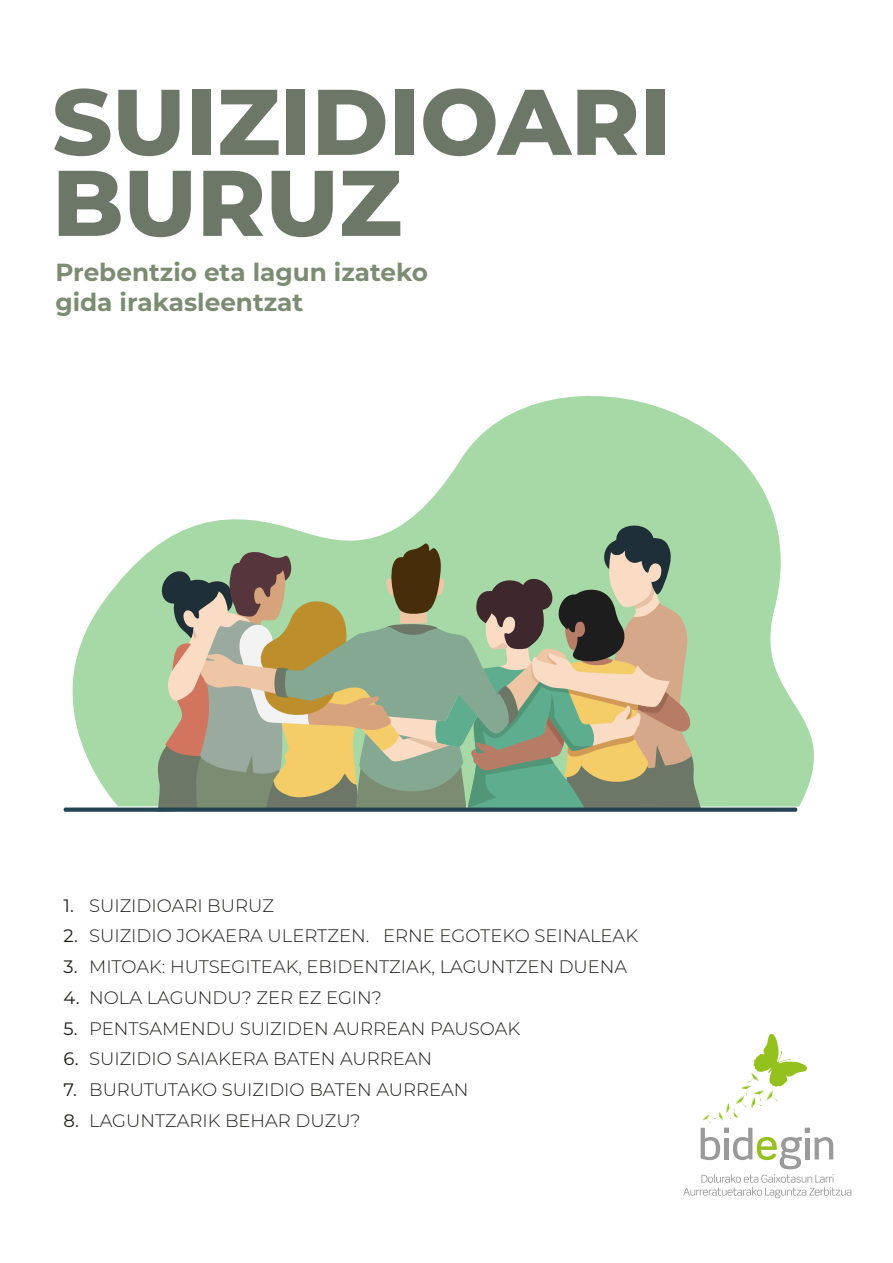
<style>
.page{position:relative;width:893px;height:1263px;background:#fff}
.page>*{position:absolute;margin:0;border:0;box-sizing:border-box;transform-origin:0 0}
.t1{font:800 93px/81px "Montserrat";color:#6d7768}
.t2{font:700 24.75px/29.7px "Montserrat";color:#7c8c72}
.t3{font:300 18px "Montserrat";color:#1d1d1b}
.s1{font-weight:400}
</style>
<div class="page">
<svg style="left:72px;top:396px;width:742px;height:411px"></svg>
<div style="left:64px;top:807px;width:733px;height:5px;background:#244454;border-radius:2px"></div>
<svg style="left:157px;top:523px;width:544px;height:289px"></svg>
<svg style="left:683px;top:1033px;width:168px;height:165px"></svg>
<h1 class="t1" style="left:52px;top:76px;width:620px">SUIZIDIOARI<br>BURUZ</h1>
<h2 class="t2" style="left:55px;top:256px;width:374px">Prebentzio eta lagun izateko gida irakasleentzat</h2>
<p class="t3" style="left:64px;top:893px;width:212px"><span class="s1">1.</span> SUIZIDIOARI BURUZ</p>
<p class="t3" style="left:64px;top:924px;width:576px"><span class="s1">2.</span> SUIZIDIO JOKAERA ULERTZEN. ERNE EGOTEKO SEINALEAK</p>
<p class="t3" style="left:64px;top:954px;width:565px"><span class="s1">3.</span> MITOAK: HUTSEGITEAK, EBIDENTZIAK, LAGUNTZEN DUENA</p>
<p class="t3" style="left:64px;top:985px;width:320px"><span class="s1">4.</span> NOLA LAGUNDU? ZER EZ EGIN?</p>
<p class="t3" style="left:64px;top:1016px;width:458px"><span class="s1">5.</span> PENTSAMENDU SUIZIDEN AURREAN PAUSOAK</p>
<p class="t3" style="left:64px;top:1047px;width:370px"><span class="s1">6.</span> SUIZIDIO SAIAKERA BATEN AURREAN</p>
<p class="t3" style="left:64px;top:1077px;width:406px"><span class="s1">7.</span> BURUTUTAKO SUIZIDIO BATEN AURREAN</p>
<p class="t3" style="left:64px;top:1108px;width:299px"><span class="s1">8.</span> LAGUNTZARIK BEHAR DUZU?</p>
</div>
